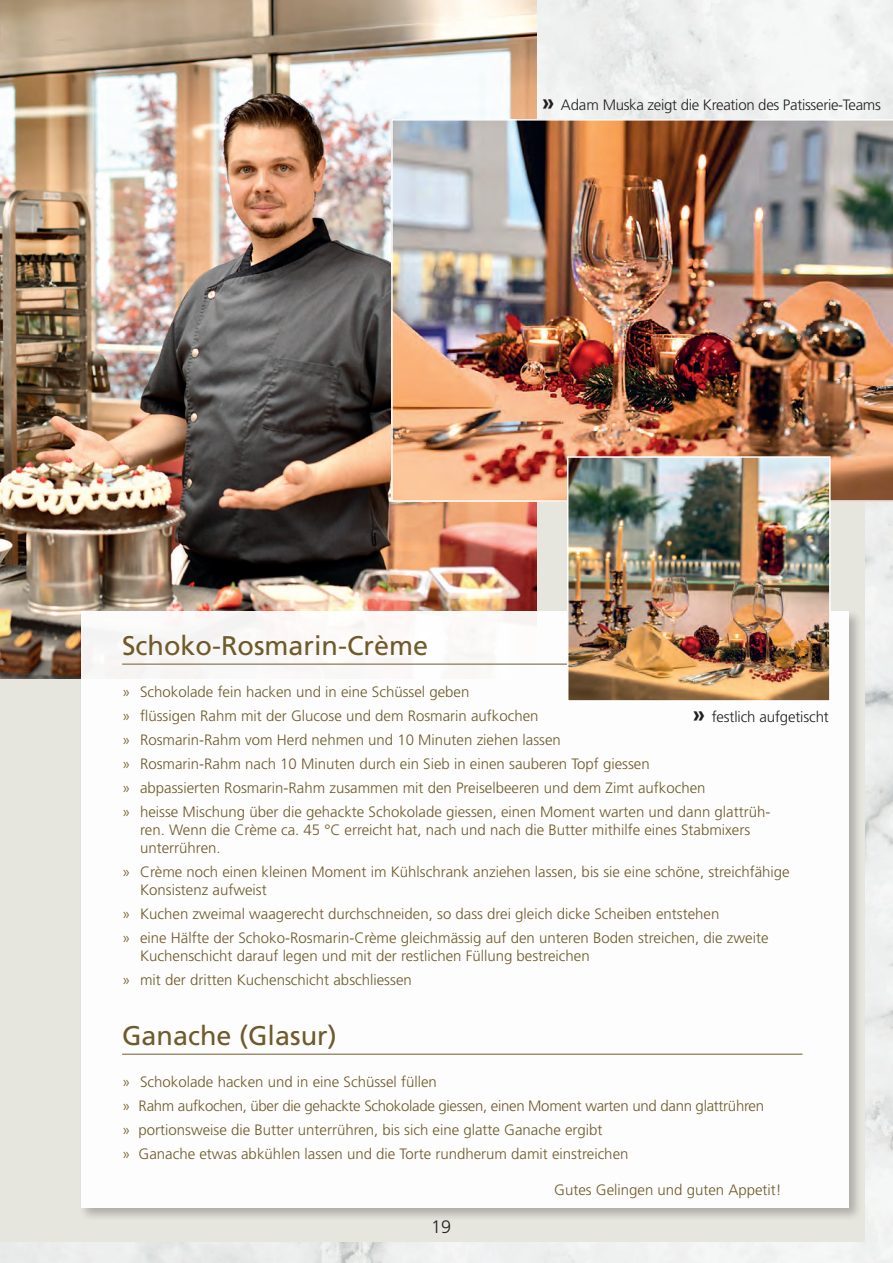
<style>
.page{position:relative;width:893px;height:1263px;background:#fff}
.page>*{position:absolute;margin:0;border:0;box-sizing:border-box;transform-origin:0 0}
.t1{font:27px "Frutiger LT Std";color:#6f5a29}
.t2{font:300 18px "Frutiger LT Std";color:#231f20}
.t3{font:300 15px/24px "Frutiger LT Std";color:#6f5a29}
.t4{font:300 15px "Frutiger LT Std";letter-spacing:-.02em;color:#231f20}
.s1{font-weight:700;font-size:22.5px}
</style>
<div class="page">
<img style="left:0;top:0;width:893px;height:1263px">
<div style="left:0;top:266px;width:864px;height:976px;background:#e6e5de"></div>
<img style="left:0;top:0;width:536px;height:679px">
<div style="left:78px;top:609px;width:785px;height:613px;background:#231f20;opacity:.3"></div>
<div style="left:81px;top:611px;width:768px;height:596px;background:#fff"></div>
<hr style="left:122px;top:664px;width:680px;height:1px;background:#6f5a29">
<hr style="left:122px;top:1054px;width:680px;height:1px;background:#6f5a29">
<img style="left:391px;top:119px;width:502px;height:383px">
<img style="left:570px;top:459px;width:258px;height:240px">
<div style="left:567px;top:456px;width:264px;height:246px;border:2px solid #fff"></div>
<p class="t4" style="left:542px;top:96px;width:340px"><span class="s1">»</span> Adam Muska zeigt die Kreation des Patisserie-Teams</p>
<h1 class="t1" style="left:122px;top:630px;width:308px">Schoko-Rosmarin-Crème</h1>
<p class="t3" style="left:122px;top:680px;width:650px">» Schokolade fein hacken und in eine Schüssel geben<br>» flüssigen Rahm mit der Glucose und dem Rosmarin aufkochen<br>» Rosmarin-Rahm vom Herd nehmen und 10 Minuten ziehen lassen<br>» Rosmarin-Rahm nach 10 Minuten durch ein Sieb in einen sauberen Topf giessen<br>» abpassierten Rosmarin-Rahm zusammen mit den Preiselbeeren und dem Zimt aufkochen<br>» heisse Mischung über die gehackte Schokolade giessen, einen Moment warten und dann glattrüh-</p>
<p class="t3" style="left:140px;top:821px;width:611px;line-height:18px">ren. Wenn die Crème ca. 45 °C erreicht hat, nach und nach die Butter mithilfe eines Stabmixers unterrühren.</p>
<p class="t3" style="left:140px;top:863px;width:651px;line-height:18px;text-indent:-18px">» Crème noch einen kleinen Moment im Kühlschrank anziehen lassen, bis sie eine schöne, streichfähige<br>Konsistenz aufweist</p>
<p class="t3" style="left:122px;top:902px;width:648px">» Kuchen zweimal waagerecht durchschneiden, so dass drei gleich dicke Scheiben entstehen<br>» eine Hälfte der Schoko-Rosmarin-Crème gleichmässig auf den unteren Boden streichen, die zweite</p>
<p class="t3" style="left:122px;top:944px;width:469px;text-indent:18px">Kuchenschicht darauf legen und mit der restlichen Füllung bestreichen » mit der dritten Kuchenschicht abschliessen</p>
<h1 class="t1" style="left:122px;top:1020px;width:216px">Ganache (Glasur)</h1>
<p class="t3" style="left:122px;top:1070px;width:643px">» Schokolade hacken und in eine Schüssel füllen<br>» Rahm aufkochen, über die gehackte Schokolade giessen, einen Moment warten und dann glattrühren » portionsweise die Butter unterrühren, bis sich eine glatte Ganache ergibt<br>» Ganache etwas abkühlen lassen und die Torte rundherum damit einstreichen</p>
<p class="t3" style="left:554px;top:1178px;width:229px">Gutes Gelingen und guten Appetit!</p>
<p class="t4" style="left:693px;top:708px;width:137px"><span class="s1">»</span> festlich aufgetischt</p>
<p class="t2" style="left:431px;top:1217px;width:22px">19</p>
</div>
